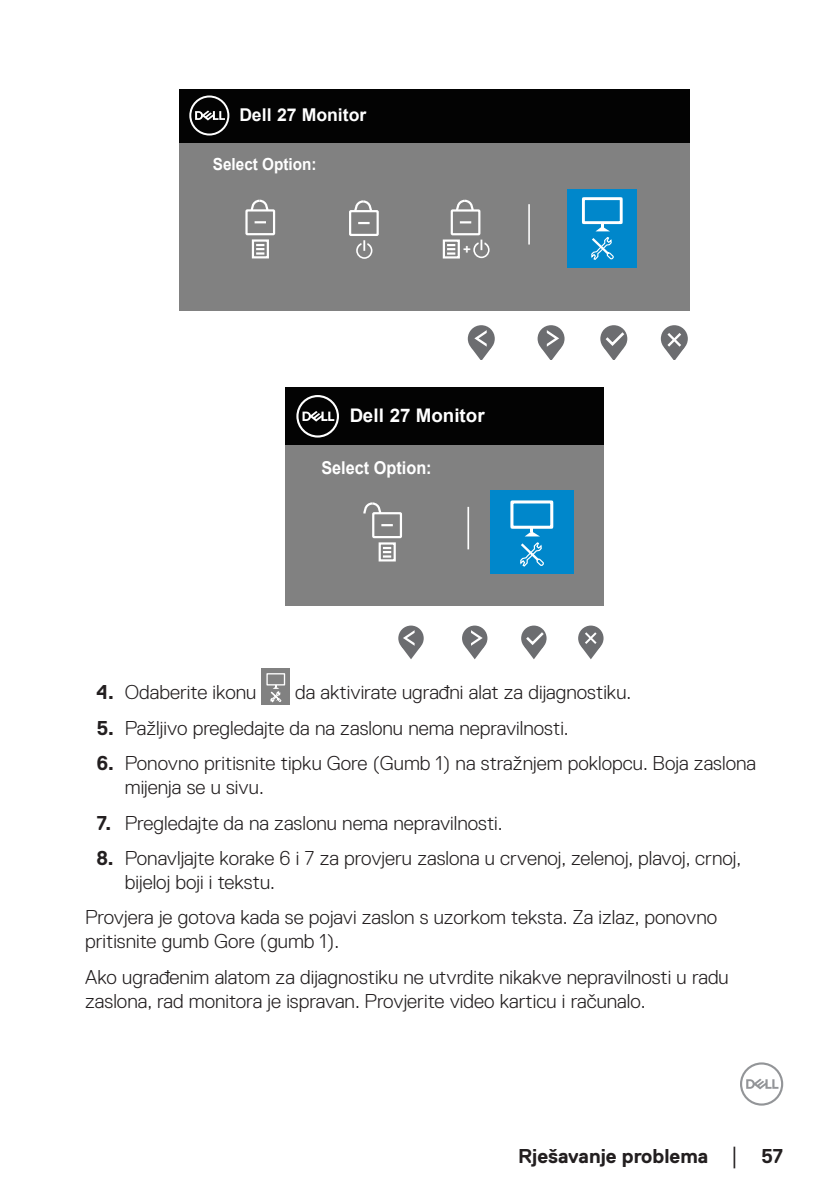
<style>
.page{position:relative;width:840px;height:1191px;background:#fff}
.page>*{position:absolute;margin:0;border:0;box-sizing:border-box;transform-origin:0 0}
.Paragraph{font:300 20px/24px "Dell Replica";color:#231f20}
.t1{font:700 20px "Dell Replica";color:#231f20}
.t2{font:700 18.8px "Arial";color:#fff}
.t3{font:700 17.8px "Arial";color:#fff;scale:.92 1}
.t4{font:700 17.6px "Arial";color:#fff}
.t5{font:700 16.6px "Arial";color:#fff;scale:.92 1}
.t6{font:700 13.2px "Arial";color:#fff}
.s1{font-weight:700}
.s2{font-family:"Times New Roman";font-weight:400;font-size:18px}
</style>
<div class="page">
<svg style="left:740px;top:1062px;width:42px;height:43px"></svg>
<div style="left:179px;top:143px;width:510px;height:168px;background:#818181"></div>
<div style="left:179px;top:89px;width:510px;height:54px;background:#030303"></div>
<svg style="left:189px;top:95px;width:40px;height:40px"></svg>
<div style="left:349px;top:210px;width:29px;height:26px;border:2px solid #fff"></div>
<svg style="left:358px;top:222px;width:11px;height:2px"></svg>
<svg style="left:353px;top:200px;width:20px;height:13px"></svg>
<svg style="left:356px;top:240px;width:16px;height:19px"></svg>
<div style="left:450px;top:209px;width:30px;height:26px;border:2px solid #fff"></div>
<svg style="left:459px;top:221px;width:12px;height:2px"></svg>
<svg style="left:454px;top:199px;width:20px;height:13px"></svg>
<div style="left:442px;top:239px;width:17px;height:19px;border:2px solid #fff"></div>
<svg style="left:447px;top:244px;width:8px;height:11px"></svg>
<svg style="left:473px;top:240px;width:16px;height:18px"></svg>
<div style="left:567px;top:189px;width:70px;height:79px;background:#0087cb"></div>
<div style="left:245px;top:209px;width:30px;height:26px;border:2px solid #fff"></div>
<svg style="left:254px;top:221px;width:12px;height:2px"></svg>
<svg style="left:249px;top:199px;width:20px;height:13px"></svg>
<div style="left:252px;top:239px;width:17px;height:19px;border:2px solid #fff"></div>
<svg style="left:256px;top:244px;width:8px;height:11px"></svg>
<svg style="left:467px;top:325px;width:27px;height:27px"></svg>
<svg style="left:537px;top:325px;width:27px;height:27px"></svg>
<svg style="left:470px;top:330px;width:21px;height:30px"></svg>
<svg style="left:600px;top:325px;width:27px;height:27px"></svg>
<svg style="left:602px;top:329px;width:24px;height:31px"></svg>
<svg style="left:660px;top:325px;width:27px;height:27px"></svg>
<hr style="left:528px;top:204px;width:1px;height:40px;background:#fff">
<svg style="left:663px;top:330px;width:21px;height:30px"></svg>
<svg style="left:540px;top:330px;width:21px;height:30px"></svg>
<div style="left:581px;top:197px;width:41px;height:27px;border:3px solid #fff"></div>
<svg style="left:590px;top:224px;width:24px;height:36px"></svg>
<div style="left:285px;top:445px;width:318px;height:161px;background:#818181"></div>
<div style="left:285px;top:388px;width:318px;height:57px;background:#030303"></div>
<svg style="left:296px;top:395px;width:43px;height:42px"></svg>
<div style="left:489px;top:490px;width:84px;height:84px;background:#0087cb"></div>
<div style="left:398px;top:625px;width:25px;height:26px;background:#6c6d70;border-radius:50%"></div>
<div style="left:462px;top:625px;width:25px;height:26px;background:#6c6d70;border-radius:50%"></div>
<svg style="left:401px;top:630px;width:19px;height:29px"></svg>
<svg style="left:521px;top:625px;width:25px;height:26px"></svg>
<svg style="left:523px;top:629px;width:23px;height:30px"></svg>
<div style="left:578px;top:625px;width:25px;height:26px;background:#6c6d70;border-radius:50%"></div>
<hr style="left:467px;top:507px;width:2px;height:42px;background:#fff">
<div style="left:372px;top:512px;width:30px;height:26px;border:2px solid #fff"></div>
<svg style="left:381px;top:524px;width:11px;height:2px"></svg>
<svg style="left:363px;top:502px;width:19px;height:14px"></svg>
<div style="left:378px;top:542px;width:17px;height:19px;border:2px solid #fff"></div>
<svg style="left:383px;top:547px;width:8px;height:10px"></svg>
<svg style="left:464px;top:630px;width:20px;height:29px"></svg>
<svg style="left:580px;top:630px;width:20px;height:29px"></svg>
<div style="left:510px;top:500px;width:43px;height:29px;border:3px solid #fff"></div>
<svg style="left:519px;top:528px;width:26px;height:39px"></svg>
<div style="left:261px;top:668px;width:29px;height:37px;background:#818181"></div>
<div style="left:266px;top:673px;width:19px;height:12px;border:1px solid #fff"></div>
<svg style="left:270px;top:685px;width:11px;height:17px"></svg>
<p class="t4" style="left:239px;top:104px;width:128px">Dell 27 Monitor</p>
<p class="t5" style="left:213px;top:153px;width:114px">Select Option:</p>
<p class="t6" style="left:463px;top:240px;width:9px">+</p>
<p class="t2" style="left:349px;top:403px;width:136px">Dell 27 Monitor</p>
<p class="t3" style="left:321px;top:456px;width:121px">Select Option:</p>
<p class="Paragraph" style="left:96px;top:680px;width:161px"><span class="s1">4.</span> Odaberite ikonu</p>
<p class="Paragraph" style="left:295px;top:680px;width:337px">da aktivirate ugrađni alat za dijagnostiku.</p>
<p class="Paragraph" style="left:96px;top:716px;width:473px"><span class="s1">5.</span> Pažljivo pregledajte da na zaslonu nema nepravilnosti.</p>
<p class="Paragraph" style="left:125px;top:751px;width:632px;text-indent:-28px"><span class="s1">6.</span> Ponovno pritisnite tipku Gore (Gumb 1) na stražnjem poklopcu. Boja zaslona mijenja se u sivu.</p>
<p class="Paragraph" style="left:96px;top:810px;width:407px"><span class="s1">7.</span> Pregledajte da na zaslonu nema nepravilnosti.</p>
<p class="Paragraph" style="left:125px;top:846px;width:617px;text-indent:-28px"><span class="s1">8.</span> Ponavljajte korake 6 i 7 za provjeru zaslona u crvenoj, zelenoj, plavoj, crnoj, bijeloj boji i tekstu.</p>
<p class="Paragraph" style="left:85px;top:905px;width:633px">Provjera je gotova kada se pojavi zaslon s uzorkom teksta. Za izlaz, ponovno pritisnite gumb Gore (gumb 1).</p>
<p class="Paragraph" style="left:85px;top:964px;width:644px">Ako ugrađenim alatom za dijagnostiku ne utvrdite nikakve nepravilnosti u radu zaslona, rad monitora je ispravan. Provjerite video karticu i računalo.</p>
<p class="t1" style="left:518px;top:1144px;width:266px">Rješavanje problema <span class="s2">│</span> 57</p>
</div>
